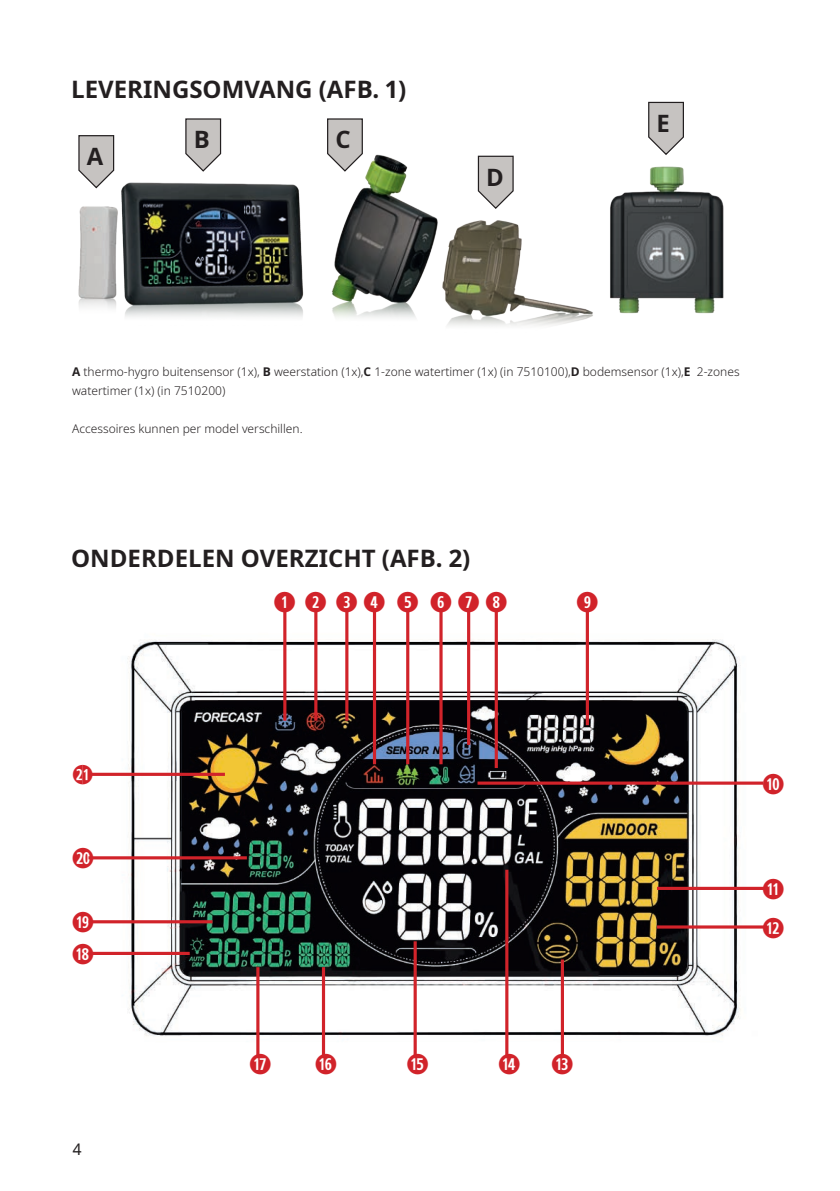
<style>
.page{position:relative;width:840px;height:1191px;background:#fff}
.page>*{position:absolute;margin:0;border:0;box-sizing:border-box;transform-origin:0 0}
.t1{font:27.4px "Combi Numerals Ltd";color:#d1232a}
.Inhaltsverzeichnis-Ebene-2{font:26px "Combi Numerals Ltd";color:#d1232a}
.t2{font:700 24px "Noto Sans";color:#231f20}
.Fließtext{font:700 23.8px "Noto Sans";color:#231f20}
.t3{font:16px "Noto Sans";color:#231f20}
.Fließtext-2{font:300 12px/19px "Noto Sans";color:#231f20}
.s1{font-weight:700}
</style>
<div class="page">
<img style="left:78px;top:154px;width:515px;height:172px">
<svg style="left:78px;top:135px;width:37px;height:54px"></svg>
<svg style="left:184px;top:118px;width:38px;height:55px"></svg>
<svg style="left:326px;top:118px;width:37px;height:55px"></svg>
<svg style="left:477px;top:155px;width:37px;height:55px"></svg>
<svg style="left:648px;top:101px;width:36px;height:54px"></svg>
<img style="left:88px;top:608px;width:678px;height:449px">
<hr style="left:283px;top:609px;width:3px;height:111px;background:#d1232a">
<hr style="left:314px;top:609px;width:3px;height:111px;background:#d1232a">
<hr style="left:345px;top:609px;width:3px;height:111px;background:#d1232a">
<hr style="left:373px;top:609px;width:3px;height:155px;background:#d1232a">
<hr style="left:406px;top:609px;width:3px;height:155px;background:#d1232a">
<hr style="left:439px;top:609px;width:3px;height:155px;background:#d1232a">
<hr style="left:467px;top:609px;width:3px;height:136px;background:#d1232a">
<hr style="left:494px;top:609px;width:3px;height:159px;background:#d1232a">
<hr style="left:585px;top:609px;width:3px;height:116px;background:#d1232a">
<hr style="left:560px;top:959px;width:3px;height:98px;background:#d1232a">
<hr style="left:413px;top:941px;width:3px;height:116px;background:#d1232a">
<hr style="left:322px;top:967px;width:3px;height:90px;background:#d1232a">
<hr style="left:256px;top:967px;width:3px;height:90px;background:#d1232a">
<hr style="left:505px;top:869px;width:3px;height:188px;background:#d1232a">
<svg style="left:656px;top:886px;width:109px;height:4px"></svg>
<hr style="left:477px;top:781px;width:286px;height:3px;background:#d1232a">
<hr style="left:656px;top:925px;width:109px;height:3px;background:#d1232a">
<svg style="left:92px;top:951px;width:98px;height:4px"></svg>
<hr style="left:88px;top:920px;width:124px;height:3px;background:#d1232a">
<hr style="left:88px;top:856px;width:159px;height:3px;background:#d1232a">
<svg style="left:88px;top:772px;width:137px;height:4px"></svg>
<img style="left:610px;top:166px;width:114px;height:148px">
<p class="t2" style="left:71px;top:72px;width:336px">LEVERINGSOMVANG (AFB. 1)</p>
<p class="Fließtext" style="left:87px;top:140px;width:18px">A</p>
<p class="Fließtext" style="left:194px;top:123px;width:18px">B</p>
<p class="Fließtext" style="left:335px;top:123px;width:17px">C</p>
<p class="Fließtext" style="left:486px;top:160px;width:19px">D</p>
<p class="Fließtext" style="left:656px;top:106px;width:15px">E</p>
<p class="Fließtext-2" style="left:72px;top:362px;width:668px"><span class="s1">A</span> thermo-hygro buitensensor (1x), <span class="s1">B</span> weerstation (1x),<span class="s1">C</span> 1-zone watertimer (1x) (in 7510100),<span class="s1">D</span> bodemsensor (1x),<span class="s1">E</span> 2-zones watertimer (1x) (in 7510200)</p>
<p class="Fließtext-2" style="left:72px;top:419px;width:232px">Accessoires kunnen per model verschillen.</p>
<p class="t2" style="left:71px;top:541px;width:400px">ONDERDELEN OVERZICHT (AFB. 2)</p>
<p class="t1" style="left:273px;top:586px;width:235px">➊ ➋ ➌➍ ➎ ➏➐➑</p>
<p class="t1" style="left:575px;top:586px;width:24px">➒</p>
<p class="Inhaltsverzeichnis-Ebene-2" style="left:72px;top:760px;width:23px">••</p>
<p class="t1" style="left:72px;top:843px;width:24px">⓴</p>
<p class="t1" style="left:72px;top:906px;width:24px">⓳</p>
<p class="t1" style="left:72px;top:938px;width:24px">⓲</p>
<h3 class="t3" style="left:73px;top:1138px;width:10px">4</h3>
<p class="t1" style="left:249px;top:1048px;width:24px">⓱</p>
<p class="t1" style="left:314px;top:1048px;width:24px">⓰</p>
<p class="t1" style="left:406px;top:1048px;width:24px">⓯</p>
<p class="t1" style="left:498px;top:1048px;width:24px">⓮</p>
<p class="t1" style="left:551px;top:1048px;width:24px">⓭</p>
<p class="t1" style="left:761px;top:768px;width:24px">➓</p>
<p class="t1" style="left:761px;top:873px;width:24px">⓫</p>
<p class="t1" style="left:761px;top:912px;width:24px">⓬</p>
</div>
